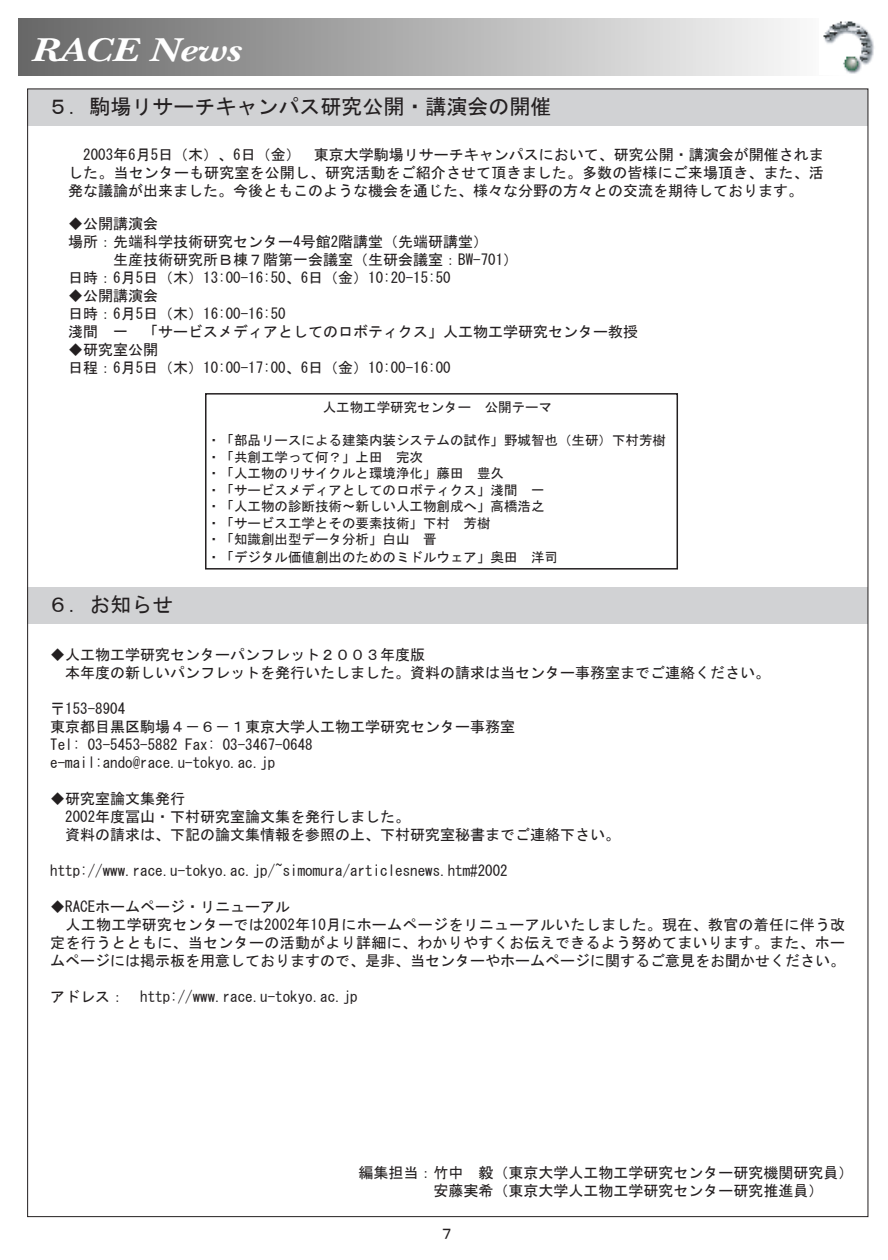
<style>
.page{position:relative;width:888px;height:1260px;background:#fff}
.page>*{position:absolute;margin:0;border:0;box-sizing:border-box;transform-origin:0 0}
.t1{font:italic 700 34.5px "New Baskerville";color:#fff;scale:1.25 1}
.t2{font:21px "MS Gothic";color:#231f20}
.t3{font:15px/18px "MS Gothic";color:#231f20}
.t4{font:15px "MS Gothic";letter-spacing:.02em;color:#231f20}
.t5{font:13.5px/16.5px "MS Gothic";color:#231f20}
</style>
<div class="page">
<div style="left:18px;top:18px;width:831px;height:57px;background:linear-gradient(to right,#676767,#fff)"></div>
<img style="left:819px;top:18px;width:55px;height:57px">
<div style="left:27px;top:89px;width:841px;height:36px;background:#d1d2d4"></div>
<div style="left:27px;top:587px;width:841px;height:36px;background:#d1d2d4"></div>
<div style="left:205px;top:393px;width:473px;height:177px;border:2px solid #231f20"></div>
<h1 class="t1" style="left:31px;top:30px;width:169px">RACE News</h1>
<h2 class="t2" style="left:47px;top:96px;width:506px">５．駒場リサーチキャンパス研究公開・講演会の開催</h2>
<p class="t3" style="left:68px;top:145px;width:757px;text-align:justify;text-indent:15px">2003年6月5日（木）、6日（金） 東京大学駒場リサーチキャンパスにおいて、研究公開・講演会が開催されました。当センターも研究室を公開し、研究活動をご紹介させて頂きました。多数の皆様にご来場頂き、また、活発な議論が出来ました。今後ともこのような機会を通じた、様々な分野の方々との交流を期待しております。</p>
<p class="t3" style="left:68px;top:214px;width:91px">◆公開講演会</p>
<p class="t3" style="left:68px;top:232px;width:421px">場所：先端科学技術研究センター4号館2階講堂（先端研講堂）</p>
<p class="t3" style="left:113px;top:250px;width:406px">生産技術研究所Ｂ棟７階第一会議室（生研会議室：BW-701）</p>
<p class="t3" style="left:68px;top:268px;width:384px">日時：6月5日（木）13:00-16:50、6日（金）10:20-15:50</p>
<p class="t3" style="left:68px;top:286px;width:571px">◆公開講演会<br>日時：6月5日（木）16:00-16:50<br>淺間 一 「サービスメディアとしてのロボティクス」人工物工学研究センター教授</p>
<p class="t3" style="left:68px;top:340px;width:384px">◆研究室公開<br>日程：6月5日（木）10:00-17:00、6日（金）10:00-16:00</p>
<h2 class="t2" style="left:47px;top:594px;width:128px">６．お知らせ</h2>
<p class="t5" style="left:323px;top:399px;width:231px">人工物工学研究センター 公開テーマ</p>
<p class="t5" style="left:207px;top:432px;width:460px">・「部品リースによる建築内装システムの試作」野城智也（生研）下村芳樹・「共創工学って何？」上田 完次<br>・「人工物のリサイクルと環境浄化」藤田 豊久<br>・「サービスメディアとしてのロボティクス」淺間 一<br>・「人工物の診断技術～新しい人工物創成へ」高橋浩之<br>・「サービス工学とその要素技術」下村 芳樹<br>・「知識創出型データ分析」白山 晋</p>
<p class="t5" style="left:207px;top:549px;width:352px">・「デジタル価値創出のためのミドルウェア」奥田 洋司</p>
<p class="t3" style="left:65px;top:646px;width:707px;text-indent:-15px">◆人工物工学研究センターパンフレット２００３年度版<br>本年度の新しいパンフレットを発行いたしました。資料の請求は当センター事務室までご連絡ください。</p>
<p class="t3" style="left:50px;top:700px;width:466px">〒153-8904<br>東京都目黒区駒場４－６－１東京大学人工物工学研究センター事務室<br>Tel: 03-5453-5882 Fax: 03-3467-0648 e-mail:ando@race.u-tokyo.ac.jp</p>
<p class="t3" style="left:65px;top:790px;width:556px;text-indent:-15px">◆研究室論文集発行<br>2002年度冨山・下村研究室論文集を発行しました。<br>資料の請求は、下記の論文集情報を参照の上、下村研究室秘書までご連絡下さい。</p>
<p class="t3" style="left:50px;top:862px;width:459px">http://www.race.u-tokyo.ac.jp/~simomura/articlesnews.htm#2002</p>
<p class="t3" style="left:50px;top:898px;width:241px">◆RACEホームページ・リニューアル</p>
<p class="t4" style="left:66px;top:917px;width:781px">人工物工学研究センターでは2002年10月にホームページをリニューアルいたしました。現在、教官の着任に伴う改</p>
<p class="t4" style="left:50px;top:935px;width:796px">定を行うとともに、当センターの活動がより詳細に、わかりやすくお伝えできるよう努めてまいります。また、ホー</p>
<p class="t3" style="left:50px;top:952px;width:796px">ムページには掲示板を用意しておりますので、是非、当センターやホームページに関するご意見をお聞かせください。</p>
<p class="t3" style="left:50px;top:988px;width:309px">アドレス： http://www.race.u-tokyo.ac.jp</p>
<p class="t3" style="left:434px;top:1164px;width:421px;text-indent:-75px">編集担当：竹中 毅（東京大学人工物工学研究センター研究機関研究員）安藤実希（東京大学人工物工学研究センター研究推進員）</p>
<p class="t3" style="left:440px;top:1225px;width:16px">７</p>
</div>
